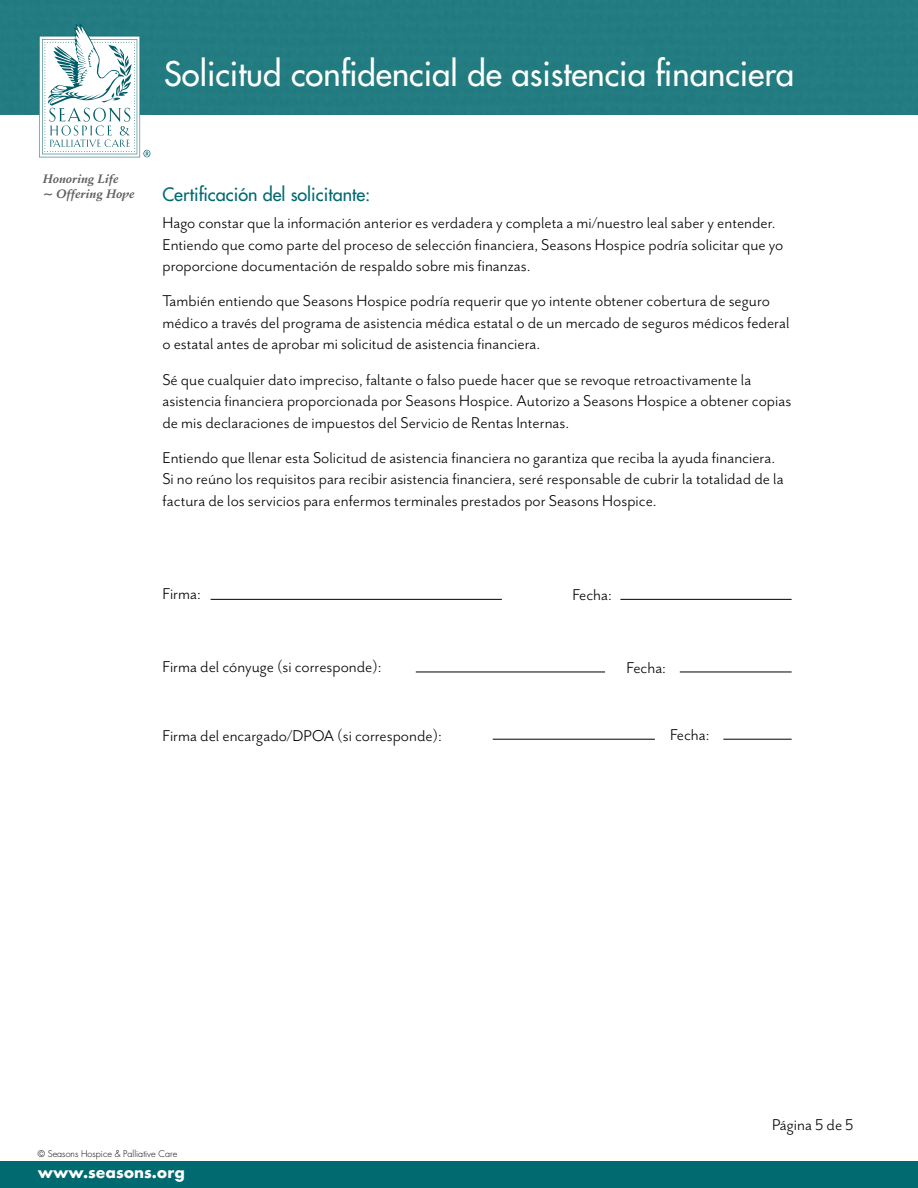
<style>
.page{position:relative;width:918px;height:1188px;background:#fff}
.page>*{position:absolute;margin:0;border:0;box-sizing:border-box;transform-origin:0 0}
.t1{font:33px "Futura";color:#fff}
.t2{font:18px/21.6px "Mr Eaves San OT";color:#000}
.t3{font:18px "Futura";color:#006a71}
.t4{font:700 15px "Futura";color:#fff}
.t5{font:italic 700 12px/14.4px "Schneidler BT";color:#5f6062}
.t6{font:300 9px "Futura";color:#000}
</style>
<div class="page">
<div style="left:0;top:0;width:918px;height:114px;background:#227c80"></div>
<svg style="left:39px;top:23px;width:111px;height:134px"></svg>
<div style="left:0;top:1161px;width:918px;height:27px;background:#006a71"></div>
<hr style="left:211px;top:599px;width:291px;height:1px;background:#000">
<hr style="left:493px;top:739px;width:162px;height:1px;background:#000">
<hr style="left:416px;top:672px;width:189px;height:1px;background:#000">
<hr style="left:620px;top:599px;width:172px;height:1px;background:#000">
<hr style="left:680px;top:672px;width:112px;height:1px;background:#000">
<hr style="left:723px;top:739px;width:69px;height:1px;background:#000">
<h1 class="t1" style="left:164px;top:53px;width:632px">Solicitud confidencial de asistencia financiera</h1>
<p class="t5" style="left:43px;top:172px;width:94px">Honoring Life<br>~ Offering Hope</p>
<p class="t3" style="left:162px;top:183px;width:210px">Certificación del solicitante:</p>
<p class="t2" style="left:162px;top:212px;width:622px">Hago constar que la información anterior es verdadera y completa a mi/nuestro leal saber y entender.<br>Entiendo que como parte del proceso de selección financiera, Seasons Hospice podría solicitar que yo proporcione documentación de respaldo sobre mis finanzas.</p>
<p class="t2" style="left:162px;top:290px;width:629px">También entiendo que Seasons Hospice podría requerir que yo intente obtener cobertura de seguro médico a través del programa de asistencia médica estatal o de un mercado de seguros médicos federal o estatal antes de aprobar mi solicitud de asistencia financiera.</p>
<p class="t2" style="left:162px;top:369px;width:630px">Sé que cualquier dato impreciso, faltante o falso puede hacer que se revoque retroactivamente la asistencia financiera proporcionada por Seasons Hospice. Autorizo a Seasons Hospice a obtener copias de mis declaraciones de impuestos del Servicio de Rentas Internas.</p>
<p class="t2" style="left:162px;top:447px;width:623px">Entiendo que llenar esta Solicitud de asistencia financiera no garantiza que reciba la ayuda financiera.<br>Si no reúno los requisitos para recibir asistencia financiera, seré responsable de cubrir la totalidad de la factura de los servicios para enfermos terminales prestados por Seasons Hospice.</p>
<p class="t2" style="left:162px;top:584px;width:40px">Firma:</p>
<p class="t2" style="left:572px;top:584px;width:41px">Fecha:</p>
<p class="t2" style="left:162px;top:656px;width:221px">Firma del cónyuge (si corresponde):</p>
<p class="t2" style="left:627px;top:657px;width:41px">Fecha:</p>
<p class="t2" style="left:162px;top:725px;width:281px">Firma del encargado/DPOA (si corresponde):</p>
<p class="t2" style="left:670px;top:724px;width:41px">Fecha:</p>
<p class="t2" style="left:772px;top:1114px;width:83px">Página 5 de 5</p>
<p class="t6" style="left:38px;top:1148px;width:141px">© Seasons Hospice &amp; Palliative Care</p>
<p class="t4" style="left:38px;top:1162px;width:149px">www.seasons.org</p>
</div>
